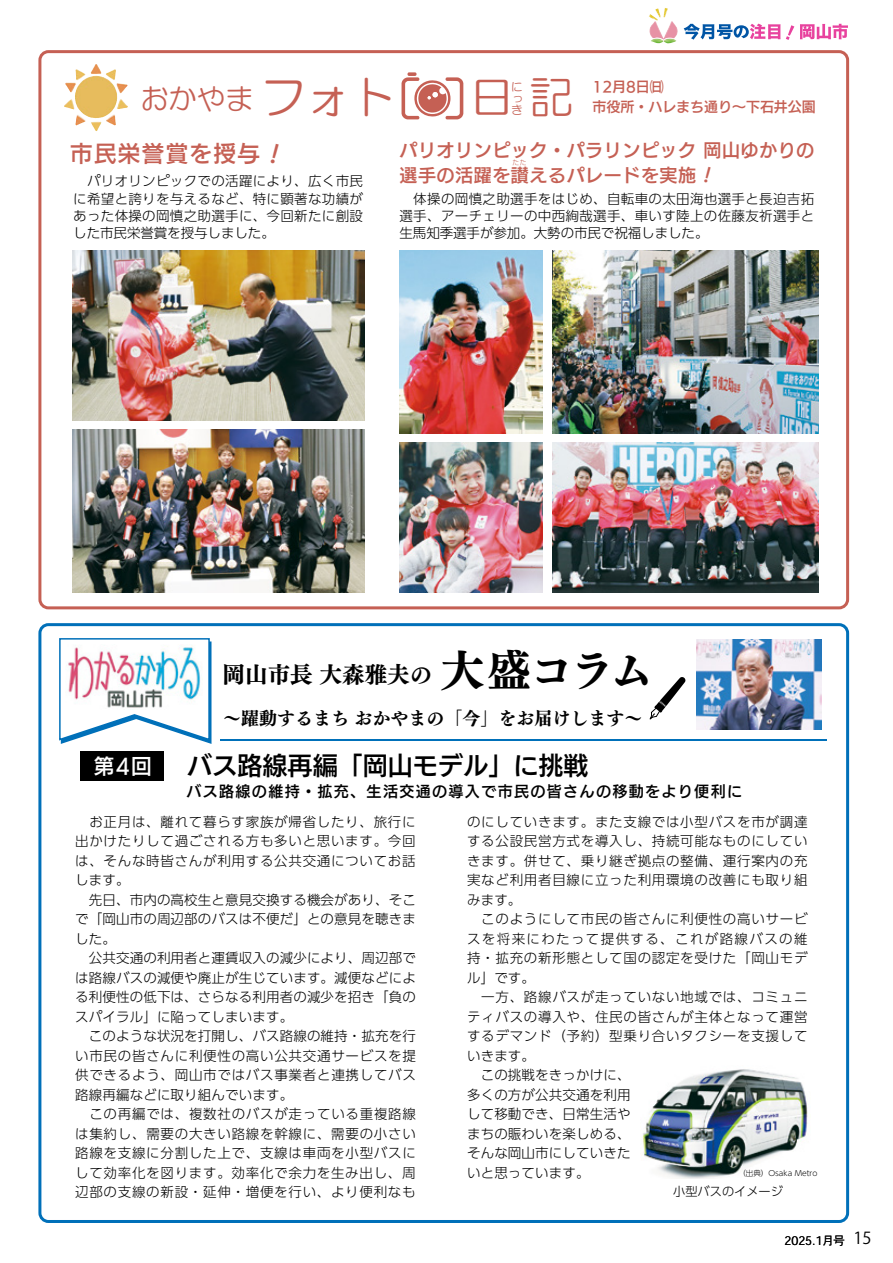
<style>
.page{position:relative;width:893px;height:1263px;background:#fff}
.page>*{position:absolute;margin:0;border:0;box-sizing:border-box;transform-origin:0 0}
.t1{font:44.55px "HG Maru Gothic MPRO";color:#c56054}
.t2{font:43.95px "UD Mincho Pr 6 N B";letter-spacing:-.05em;color:#000}
.t3{font:28.35px "HG Maru Gothic MPRO";color:#c56054}
.t4{font:25.05px "UD Kakugo Large Pr 6 N DB";color:#000}
.t5{font:22.5px "UD Mincho Pr 6 N B";color:#000}
.t6{font:22.5px "UD Kakugo Large Pr 6 N DB";letter-spacing:.06em;color:#c56054}
.t7{font:20.7px "UD Kakugo Large Pr 6 N DB";color:#fff}
.t8{font:18px "UD Kakugo Large Pr 6 N DB";letter-spacing:.03em;color:#c56054}
.t9{font:18px "UD Mincho Pr 6 N B";color:#000}
.t10{font:16.5px "Koz Go Pr 6 N";color:#000}
.t11{font:15px "UD Kakugo Large Pr 6 N DB";letter-spacing:.09em;color:#000}
.t12{font:13.95px "UD Kakugo Large Pr 6 N DB";color:#c56054}
.t13{font:300 13.5px/19.5px "UD Shin Go Pr 6 N";letter-spacing:.055em;color:#000}
.t14{font:300 12.15px "UD Shin Go Pr 6 N";color:#000}
.t15{font:12px "Heisei Kaku Go Std W3";color:#000}
.t16{font:11.55px/11.6px "HG Maru Gothic MPRO";color:#c56054;text-align:justify}
.t17{font:300 7.5px "UD Shin Go Pr 6 N";color:#000}
.t18{font:300 6.75px "UD Shin Go Pr 6 N";color:#c56054}
</style>
<div class="page">
<svg style="left:59px;top:638px;width:153px;height:106px"></svg>
<div style="left:38px;top:623px;width:811px;height:600px;border:3px solid #0070b9;border-radius:9px"></div>
<div style="left:38px;top:50px;width:811px;height:559px;border:3px solid #c56054;border-radius:9px"></div>
<img style="left:66px;top:645px;width:137px;height:65px">
<img style="left:696px;top:640px;width:125px;height:89px">
<svg style="left:649px;top:677px;width:37px;height:43px"></svg>
<hr style="left:220px;top:739px;width:606px;height:1px;background:#0070b9">
<div style="left:80px;top:752px;width:84px;height:29px;background:#000"></div>
<svg style="left:402px;top:72px;width:61px;height:47px"></svg>
<img style="left:75px;top:64px;width:41px;height:17px">
<img style="left:72px;top:250px;width:292px;height:170px">
<img style="left:72px;top:430px;width:292px;height:163px">
<img style="left:553px;top:250px;width:265px;height:184px">
<img style="left:553px;top:443px;width:265px;height:150px">
<img style="left:400px;top:250px;width:142px;height:184px">
<img style="left:400px;top:443px;width:142px;height:149px">
<img style="left:641px;top:1069px;width:167px;height:109px">
<img style="left:649px;top:21px;width:29px;height:23px">
<img style="left:649px;top:8px;width:19px;height:13px">
<svg style="left:684px;top:24px;width:96px;height:16px"></svg>
<svg style="left:800px;top:24px;width:48px;height:15px"></svg>
<svg style="left:786px;top:25px;width:8px;height:15px"></svg>
<h1 class="t1" style="left:262px;top:75px;width:180px">フォト　</h1>
<h1 class="t1" style="left:470px;top:75px;width:105px">日記</h1>
<h3 class="t3" style="left:140px;top:85px;width:115px">おかやま</h3>
<p class="t12" style="left:593px;top:79px;width:73px">12月8日㈰</p>
<p class="t16" style="left:511px;top:81px;width:12px">にっき</p>
<p class="t12" style="left:593px;top:99px;width:225px">市役所・ハレまち通り～下石井公園</p>
<h3 class="t6" style="left:70px;top:141px;width:191px">市民栄誉賞を授与</h3>
<p class="t13" style="left:73px;top:172px;width:291px;line-height:17.2px;text-align:justify">　パリオリンピックでの活躍により、広く市民に希望と誇りを与えるなど、特に顕著な功績があった体操の岡慎之助選手に、今回新たに創設した市民栄誉賞を授与しました。</p>
<h3 class="t8" style="left:399px;top:140px;width:416px">パリオリンピック・パラリンピック岡山ゆかりの</h3>
<h3 class="t8" style="left:399px;top:165px;width:298px">選手の活躍を讃えるパレードを実施</h3>
<p class="t13" style="left:399px;top:189px;width:416px;line-height:17.2px;text-align:justify">　体操の岡慎之助選手をはじめ、自転車の太田海也選手と長迫吉拓選手、アーチェリーの中西絢哉選手、車いす陸上の佐藤友祈選手と生馬知季選手が参加。大勢の市民で祝福しました。</p>
<p class="t18" style="left:513px;top:157px;width:16px">たた</p>
<h3 class="t5" style="left:223px;top:653px;width:211px">岡山市長大森雅夫の</h3>
<h2 class="t2" style="left:441px;top:630px;width:215px">大盛コラム</h2>
<h3 class="t7" style="left:94px;top:755px;width:60px">第4回</h3>
<h3 class="t9" style="left:223px;top:702px;width:421px">～躍動するまちおかやまの「今」をお届けします~</h3>
<h3 class="t4" style="left:187px;top:752px;width:403px">バス路線再編「岡山モデル」に挑戦</h3>
<p class="t11" style="left:186px;top:783px;width:557px">バス路線の維持・拡充、生活交通の導入で市民の皆さんの移動をより便利に</p>
<p class="t13" style="left:75px;top:811px;width:342px">　お正月は、離れて暮らす家族が帰省したり、旅行に出かけたりして過ごされる方も多いと思います。今回は、そんな時皆さんが利用する公共交通についてお話します。<br>　先日、市内の高校生と意見交換する機会があり、そこで「岡山市の周辺部のバスは不便だ」との意見を聴きました。<br>　公共交通の利用者と運賃収入の減少により、周辺部では路線バスの減便や廃止が生じています。減便などによる利便性の低下は、さらなる利用者の減少を招き「負のスパイラル」に陥ってしまいます。<br>　このような状況を打開し、バス路線の維持・拡充を行い市民の皆さんに利便性の高い公共交通サービスを提供できるよう、岡山市ではバス事業者と連携してバス路線再編などに取り組んでいます。<br>　この再編では、複数社のバスが走っている重複路線は集約し、需要の大きい路線を幹線に、需要の小さい路線を支線に分割した上で、支線は車両を小型バスにして効率化を図ります。効率化で余力を生み出し、周辺部の支線の新設・延伸・増便を行い、より便利なも</p>
<p class="t13" style="left:467px;top:811px;width:342px">のにしていきます。また支線では小型バスを市が調達する公設民営方式を導入し、持続可能なものにしていきます。併せて、乗り継ぎ拠点の整備、運行案内の充実など利用者目線に立った利用環境の改善にも取り組みます。<br>　このようにして市民の皆さんに利便性の高いサービスを将来にわたって提供する、これが路線バスの維持・拡充の新形態として国の認定を受けた「岡山モデル」です。<br>　一方、路線バスが走っていない地域では、コミュニティバスの導入や、住民の皆さんが主体となって運営するデマンド（予約）型乗り合いタクシーを支援していきます。<br>　この挑戦をきっかけに、<br>多くの方が公共交通を利用<br>して移動でき、日常生活や<br>まちの賑わいを楽しめる、<br>そんな岡山市にしていきた<br>いと思っています。</p>
<p class="t17" style="left:738px;top:1167px;width:81px">（出典）Osaka Metro</p>
<p class="t14" style="left:673px;top:1182px;width:111px">小型バスのイメージ</p>
<p class="t15" style="left:784px;top:1232px;width:62px">2025.1月号</p>
<p class="t10" style="left:853px;top:1229px;width:20px">15</p>
</div>
